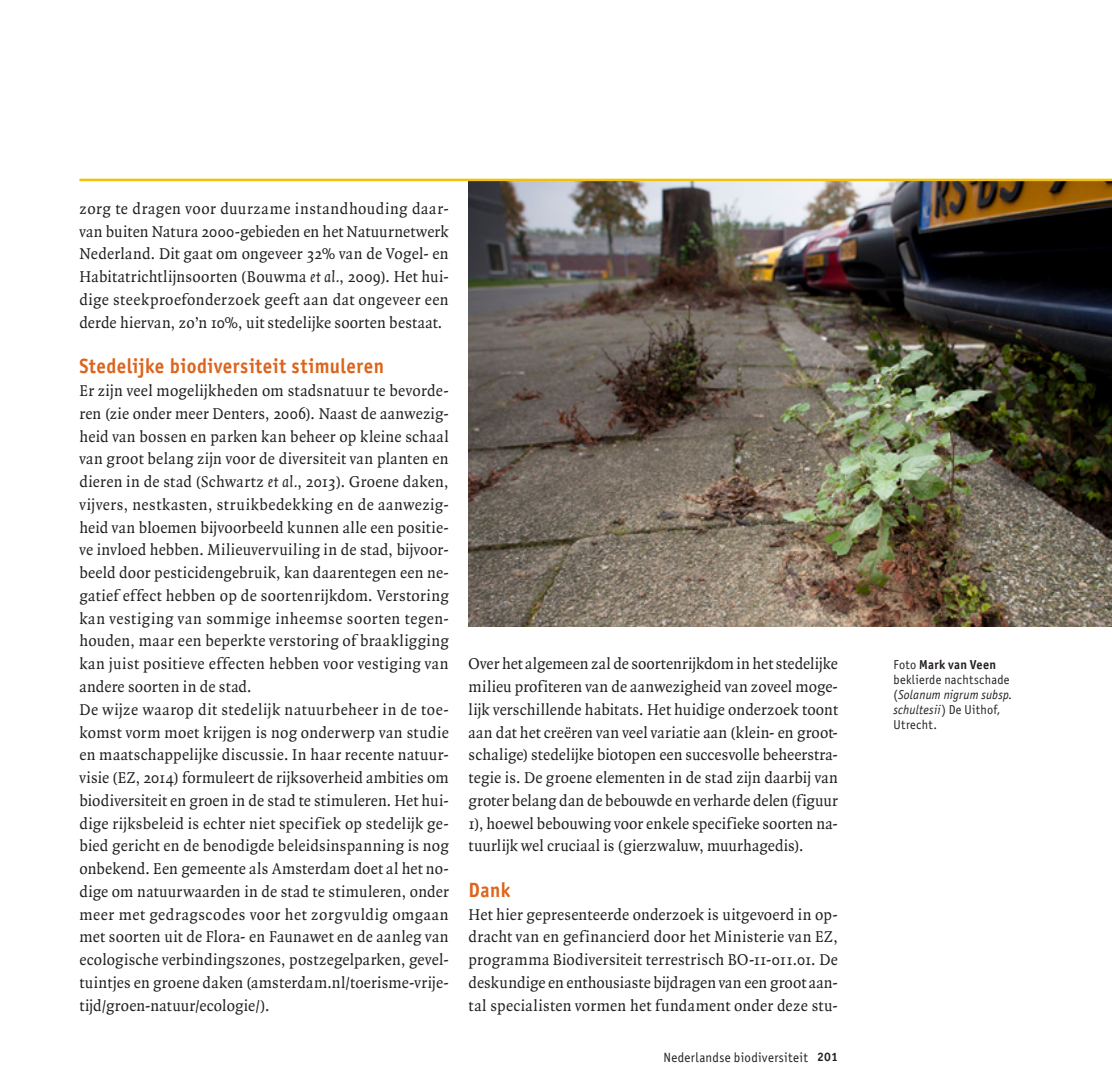
<style>
.page{position:relative;width:1112px;height:1092px;background:#fff}
.page>*{position:absolute;margin:0;border:0;box-sizing:border-box;transform-origin:0 0}
.Tussenkop_1{font:20.65px "Officina Sans Bold ITC";letter-spacing:.025em;color:#dc641c;scale:.92 1}
.PLATTE_TEKST{font:16.8px/22.8px "Quadraat";letter-spacing:.015em;color:#231f20;text-align:justify;scale:.96 1}
.t1{font:13.47px "Officina Sans ITC";letter-spacing:.025em;color:#231f20;scale:.96 1}
.Figuur{font:12.95px/15px "Officina Sans ITC";letter-spacing:.025em;color:#231f20;scale:.95 1}
.t2{font:12.25px "Officina Sans Bold ITC";color:#231f20}
.s1{font-style:italic}
.s2{font-family:"Officina Sans Bold ITC"}
</style>
<div class="page">
<img style="left:468px;top:181px;width:643px;height:445px">
<hr style="left:79px;top:179px;width:1032px;height:2px;background:#f2c209">
<p class="PLATTE_TEKST" style="left:79px;top:198px;width:386px">zorg te dragen voor duurzame instandhouding daar&shy;van buiten Natura 2000-gebieden en het Natuurnetwerk Nederland. Dit gaat om ongeveer 32% van de Vogel- en Habitatrichtlijnsoorten (Bouwma <span class="s1">et al.</span>, 2009). Het hui&shy;dige steekproefonderzoek geeft aan dat ongeveer een derde hiervan, zo’n 10%, uit stedelijke soorten bestaat.</p>
<p class="Tussenkop_1" style="left:79px;top:353px;width:332px">Stedelijke biodiversiteit stimuleren</p>
<p class="PLATTE_TEKST" style="left:79px;top:380px;width:386px">Er zijn veel mogelijkheden om stadsnatuur te bevorde&shy;ren (zie onder meer Denters, 2006). Naast de aanwezig&shy;heid van bossen en parken kan beheer op kleine schaal van groot belang zijn voor de diversiteit van planten en dieren in de stad (Schwartz <span class="s1">et al.</span>, 2013). Groene daken, vijvers, nestkasten, struikbedekking en de aanwezig&shy;heid van bloemen bijvoorbeeld kunnen alle een positie&shy;ve invloed hebben. Milieuvervuiling in de stad, bijvoor&shy;beeld door pesticidengebruik, kan daarentegen een ne&shy;gatief effect hebben op de soortenrijkdom. Verstoring kan vestiging van sommige inheemse soorten tegen&shy;houden, maar een beperkte verstoring of braakligging kan juist positieve effecten hebben voor vestiging van andere soorten in de stad.</p>
<p class="PLATTE_TEKST" style="left:79px;top:698px;width:386px">De wijze waarop dit stedelijk natuurbeheer in de toe&shy;komst vorm moet krijgen is nog onderwerp van studie en maatschappelijke discussie. In haar recente natuur&shy;visie (EZ, 2014) formuleert de rijksoverheid ambities om biodiversiteit en groen in de stad te stimuleren. Het hui&shy;dige rijksbeleid is echter niet specifiek op stedelijk ge&shy;bied gericht en de benodigde beleidsinspanning is nog onbekend. Een gemeente als Amsterdam doet al het no&shy;dige om natuurwaarden in de stad te stimuleren, onder meer met gedragscodes voor het zorgvuldig omgaan met soorten uit de Flora- en Faunawet en de aanleg van ecologische verbindingszones, postzegelparken, gevel&shy;tuintjes en groene daken (amsterdam.nl/toerisme-vrije&shy;tijd/groen-natuur/ecologie/).</p>
<p class="PLATTE_TEKST" style="left:468px;top:653px;width:386px">Over het algemeen zal de soortenrijkdom in het stedelijke milieu profiteren van de aanwezigheid van zoveel moge&shy;lijk verschillende habitats. Het huidige onderzoek toont aan dat het creëren van veel variatie aan (klein- en groot&shy;schalige) stedelijke biotopen een succesvolle beheerstra&shy;tegie is. De groene elementen in de stad zijn daarbij van groter belang dan de bebouwde en verharde delen (figuur 1), hoewel bebouwing voor enkele specifieke soorten na&shy;tuurlijk wel cruciaal is (gierzwaluw, muurhagedis).</p>
<p class="Tussenkop_1" style="left:468px;top:877px;width:47px">Dank</p>
<p class="PLATTE_TEKST" style="left:468px;top:903px;width:386px">Het hier gepresenteerde onderzoek is uitgevoerd in op&shy;dracht van en gefinancierd door het Ministerie van EZ, programma Biodiversiteit terrestrisch BO-11-011.01. De deskundige en enthousiaste bijdragen van een groot aan&shy;tal specialisten vormen het fundament onder deze stu-</p>
<p class="t1" style="left:663px;top:1049px;width:152px">Nederlandse biodiversiteit</p>
<p class="t2" style="left:817px;top:1049px;width:22px">201</p>
<p class="Figuur" style="left:893px;top:657px;width:127px">Foto <span class="s2">Mark van Veen </span>beklierde nachtschade (<span class="s1">Solanum nigrum subsp. schultesii</span>) De Uithof,<br>Utrecht.</p>
</div>
